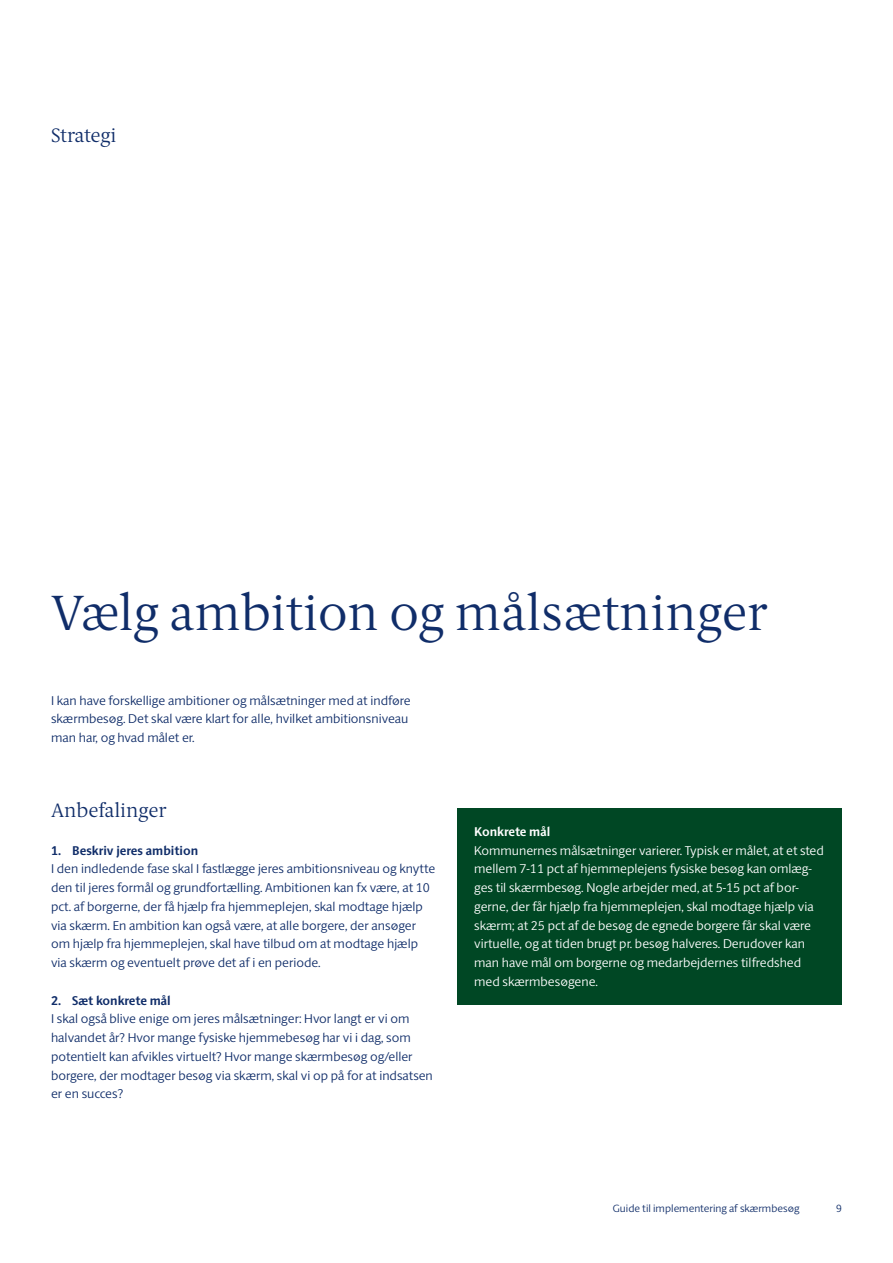
<style>
.page{position:relative;width:893px;height:1263px;background:#fff}
.page>*{position:absolute;margin:0;border:0;box-sizing:border-box;transform-origin:0 0}
.Rubrik_1_5{font:300 49.5px "ID Serif";color:#102d69}
.Rubrik_2{font:300 19.5px "ID Serif";color:#102d69}
.Manchet{font:300 19.5px "ID Serif";letter-spacing:-.01em;color:#102d69}
.Brødtekst{font:300 12.75px/18.8px "ID Sans";color:#102d69}
.Brødtekst-2{font:300 12.75px/18.8px "ID Sans";color:#fff}
.Rubrik_3_-_TAB{font:700 12.75px "ID Sans";color:#102d69}
.Rubrik_3{font:700 12.75px "ID Sans";color:#fff}
.t1{font:300 10.5px "ID Sans";color:#102d69}
</style>
<div class="page">
<div style="left:457px;top:808px;width:385px;height:197px;background:#004724"></div>
<p class="Manchet" style="left:51px;top:123px;width:67px">Strategi</p>
<h1 class="Rubrik_1_5" style="left:51px;top:582px;width:718px">Vælg ambition og målsætninger</h1>
<p class="Brødtekst" style="left:51px;top:691px;width:361px">I kan have forskellige ambitioner og målsætninger med at indføre skærmbesøg. Det skal være klart for alle, hvilket ambitionsniveau man har, og hvad målet er.</p>
<h2 class="Rubrik_2" style="left:51px;top:798px;width:117px">Anbefalinger</h2>
<h3 class="Rubrik_3_-_TAB" style="left:51px;top:842px;width:149px">1. Beskriv jeres ambition</h3>
<p class="Brødtekst" style="left:51px;top:859px;width:386px">I den indledende fase skal I fastlægge jeres ambitionsniveau og knytte den til jeres formål og grundfortælling. Ambitionen kan fx være, at 10 pct. af borgerne, der få hjælp fra hjemmeplejen, skal modtage hjælp via skærm. En ambition kan også være, at alle borgere, der ansøger om hjælp fra hjemmeplejen, skal have tilbud om at modtage hjælp via skærm og eventuelt prøve det af i en periode.</p>
<h3 class="Rubrik_3_-_TAB" style="left:51px;top:992px;width:121px">2. Sæt konkrete mål</h3>
<p class="Brødtekst" style="left:51px;top:1009px;width:383px">I skal også blive enige om jeres målsætninger: Hvor langt er vi om halvandet år? Hvor mange fysiske hjemmebesøg har vi i dag, som potentielt kan afvikles virtuelt? Hvor mange skærmbesøg og/eller borgere, der modtager besøg via skærm, skal vi op på for at indsatsen er en succes?</p>
<h3 class="Rubrik_3" style="left:474px;top:824px;width:78px">Konkrete mål</h3>
<p class="Brødtekst-2" style="left:474px;top:841px;width:351px">Kommunernes målsætninger varierer. Typisk er målet, at et sted mellem 7-11 pct af hjemmeplejens fysiske besøg kan omlæg&shy;ges til skærmbesøg. Nogle arbejder med, at 5-15 pct af bor&shy;gerne, der får hjælp fra hjemmeplejen, skal modtage hjælp via skærm; at 25 pct af de besøg de egnede borgere får skal være virtuelle, og at tiden brugt pr. besøg halveres. Derudover kan man have mål om borgerne og medarbejdernes tilfredshed med skærmbesøgene.</p>
<p class="t1" style="left:613px;top:1202px;width:188px">Guide til implementering af skærmbesøg</p>
<p class="t1" style="left:836px;top:1202px;width:7px">9</p>
</div>
